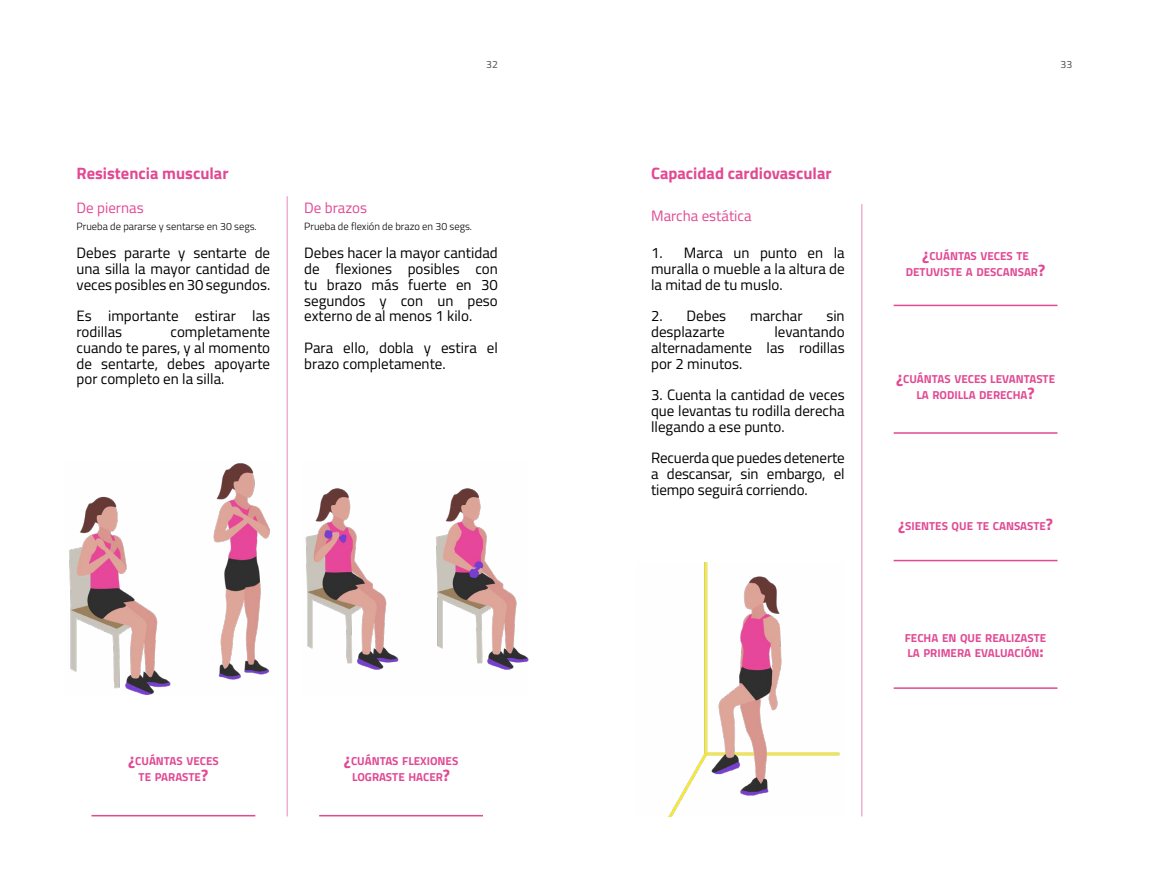
<style>
.page{position:relative;width:1149px;height:893px;background:#fff}
.page>*{position:absolute;margin:0;border:0;box-sizing:border-box;transform-origin:0 0}
.t1{font:700 16.5px "Titillium Web";color:#e14993}
.t2{font:15px/15.8px "Titillium Web";color:#000;text-align:justify}
.t3{font:15px "Titillium Web";color:#e14993}
.t4{font:700 11.55px/15.8px "Titillium Web";color:#e14993;text-align:center}
.t5{font:300 10.5px "Titillium Web";color:#000}
.t6{font:10.5px "Titillium Web";color:#4f4c4d}
.s1{font-size:16.5px}
</style>
<div class="page">
<hr style="left:91px;top:815px;width:164px;height:1px;background:#e14993">
<hr style="left:319px;top:815px;width:164px;height:1px;background:#e14993">
<hr style="left:286px;top:196px;width:2px;height:620px;background:#f0b0d0">
<hr style="left:893px;top:305px;width:164px;height:1px;background:#e14993">
<hr style="left:893px;top:432px;width:164px;height:2px;background:#e14993">
<hr style="left:893px;top:687px;width:164px;height:2px;background:#e14993">
<hr style="left:893px;top:560px;width:164px;height:1px;background:#e14993">
<hr style="left:860px;top:204px;width:2px;height:612px;background:#f0b0d0">
<img style="left:305px;top:488px;width:223px;height:182px">
<img style="left:69px;top:463px;width:201px;height:232px">
<img style="left:669px;top:563px;width:171px;height:253px">
<p class="t6" style="left:486px;top:57px;width:13px">32</p>
<p class="t6" style="left:1060px;top:57px;width:13px">33</p>
<p class="t1" style="left:77px;top:160px;width:153px">Resistencia muscular</p>
<p class="t3" style="left:77px;top:197px;width:69px">De piernas</p>
<p class="t2" style="left:77px;top:244px;width:195px">Debes pararte y sentarte de una silla la mayor cantidad de veces posibles en 30 segundos.</p>
<p class="t2" style="left:77px;top:307px;width:195px">Es importante estirar las rodillas</p>
<p class="t3" style="left:304px;top:197px;width:64px">De brazos</p>
<p class="t5" style="left:77px;top:219px;width:182px">Prueba de pararse y sentarse en 30 segs.</p>
<p class="t5" style="left:304px;top:219px;width:169px">Prueba de flexión de brazo en 30 segs.</p>
<p class="t2" style="left:304px;top:244px;width:195px">Debes hacer la mayor cantidad de flexiones posibles con tu brazo más fuerte en 30 segundos y con un peso externo de al menos 1 kilo.</p>
<p class="t2" style="left:304px;top:339px;width:195px">Para ello, dobla y estira el brazo completamente.</p>
<p class="t2" style="left:77px;top:323px;width:195px;text-indent:94px">completamente cuando te pares, y al momento de sentarte, debes apoyarte por completo en la silla.</p>
<p class="t4" style="left:128px;top:752px;width:92px"><span class="s1">¿</span>CUÁNTAS VECES<br>TE PARASTE<span class="s1">?</span></p>
<p class="t4" style="left:344px;top:752px;width:116px"><span class="s1">¿</span>CUÁNTAS FLEXIONES<br>LOGRASTE HACER<span class="s1">?</span></p>
<p class="t1" style="left:651px;top:160px;width:182px">Capacidad cardiovascular</p>
<p class="t3" style="left:651px;top:205px;width:102px">Marcha estática</p>
<p class="t2" style="left:651px;top:244px;width:195px">1. Marca un punto en la muralla o mueble a la altura de la mitad de tu muslo.</p>
<p class="t2" style="left:651px;top:307px;width:77px">2. Debes</p>
<p class="t2" style="left:749px;top:307px;width:54px">marchar</p>
<p class="t2" style="left:826px;top:307px;width:20px">sin</p>
<p class="t2" style="left:651px;top:323px;width:75px">desplazarte</p>
<p class="t2" style="left:651px;top:323px;width:195px;text-indent:123px">levantando alternadamente las rodillas por 2 minutos.</p>
<p class="t2" style="left:651px;top:386px;width:195px">3. Cuenta la cantidad de veces que levantas tu rodilla derecha llegando a ese punto.</p>
<p class="t2" style="left:651px;top:449px;width:195px">Recuerda que puedes detenerte a descansar, sin embargo, el tiempo seguirá corriendo.</p>
<p class="t4" style="left:905px;top:248px;width:141px"><span class="s1">¿</span>CUÁNTAS VECES TE<br>DETUVISTE A DESCANSAR<span class="s1">?</span></p>
<p class="t4" style="left:895px;top:370px;width:160px"><span class="s1">¿</span>CUÁNTAS VECES LEVANTASTE<br>LA RODILLA DERECHA<span class="s1">?</span></p>
<p class="t4" style="left:897px;top:517px;width:156px"><span class="s1">¿</span>SIENTES QUE TE CANSASTE<span class="s1">?</span></p>
<p class="t4" style="left:904px;top:629px;width:143px;text-align:left">FECHA EN QUE REALIZASTE<br>LA PRIMERA EVALUACIÓN<span class="s1">:</span></p>
</div>
